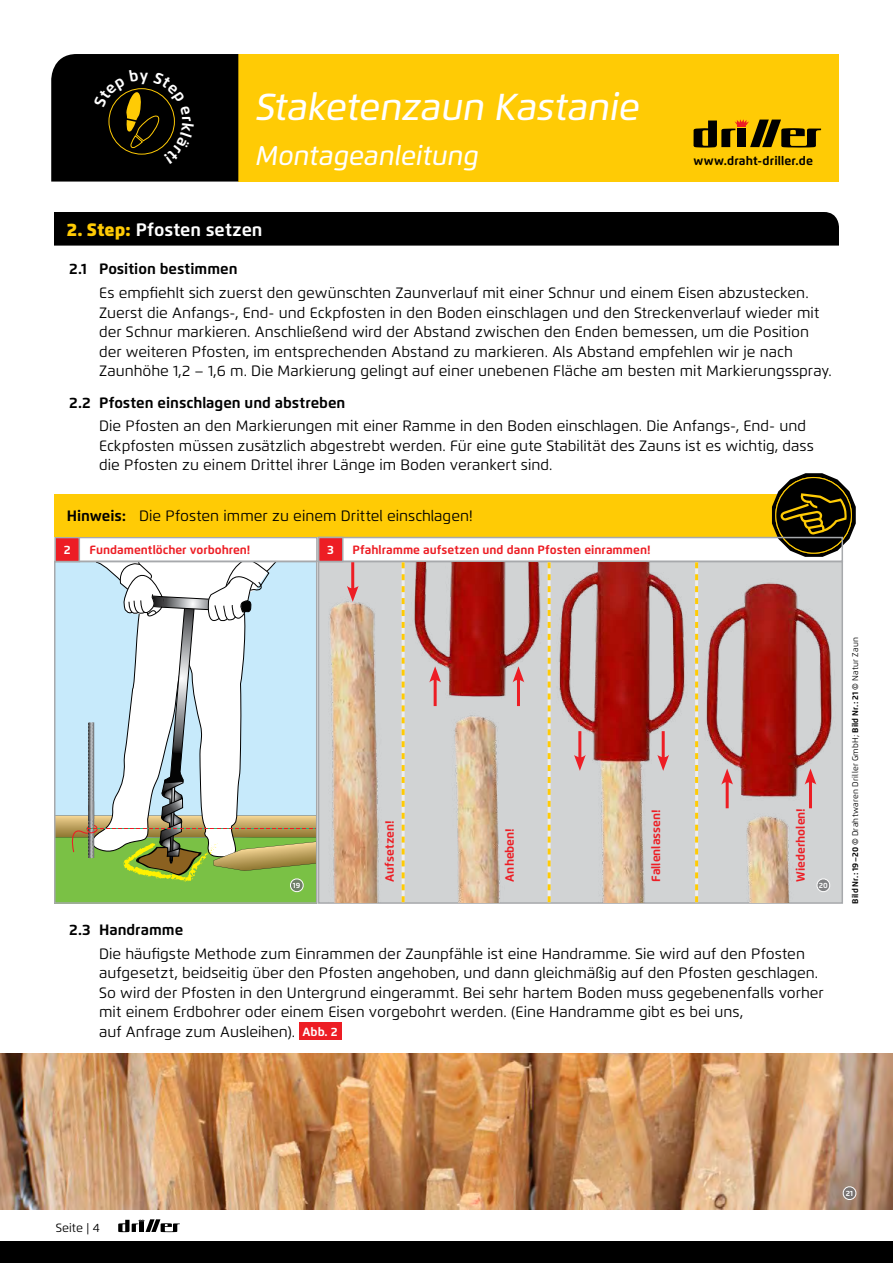
<style>
.page{position:relative;width:893px;height:1263px;background:#fff}
.page>*{position:absolute;margin:0;border:0;box-sizing:border-box;transform-origin:0 0}
.t1{font:italic 500 37.5px "Flexo";letter-spacing:-.005em;color:#fff}
.t2{font:italic 500 27px "Flexo";letter-spacing:-.005em;color:#fff}
.t3{font:700 18px "Flexo";color:#fff}
.t4{font:15px/19.5px "Flexo";color:#000}
.t5{font:700 15px "Flexo";color:#000}
.t6{font:700 12.15px "Flexo";letter-spacing:.01em;color:#000}
.t7{font:700 12px "Flexo";color:#ed1d24}
.t8{font:12px "Flexo";letter-spacing:.005em;color:#000}
.t9{font:700 12px "Flexo";color:#fff}
.t10{font:8.25px "Flexo";letter-spacing:.035em;color:#000}
.t11{font:700 7.5px "Flexo";color:#fff}
.s1{font-weight:900;color:#ffcb05}
.s2{font-weight:700}
.s3{font-weight:700;font-size:12px;color:#fff}
.s4{font-weight:500;font-style:italic}
</style>
<div class="page">
<div style="left:0;top:1241px;width:893px;height:22px;background:#000"></div>
<div style="left:238px;top:54px;width:601px;height:128px;background:#ffcb05"></div>
<svg style="left:693px;top:119px;width:128px;height:29px"></svg>
<svg style="left:118px;top:1219px;width:62px;height:13px"></svg>
<div style="left:54px;top:212px;width:785px;height:34px;background:#000"></div>
<div style="left:299px;top:1022px;width:43px;height:18px;background:#ed1d24"></div>
<svg style="left:55px;top:562px;width:262px;height:341px"></svg>
<div style="left:55px;top:537px;width:263px;height:25px;border:2px solid #a7a9ac"></div>
<div style="left:55px;top:537px;width:24px;height:24px;background:#ed1d24"></div>
<div style="left:54px;top:537px;width:26px;height:25px;border:2px solid #a7a9ac"></div>
<div style="left:54px;top:494px;width:782px;height:43px;background:#ffcb05"></div>
<svg style="left:772px;top:473px;width:84px;height:84px"></svg>
<div style="left:318px;top:561px;width:525px;height:343px;background:#d1d3d4;border:2px solid #a7a9ac"></div>
<div style="left:318px;top:537px;width:525px;height:25px;border:2px solid #a7a9ac"></div>
<div style="left:319px;top:537px;width:24px;height:24px;background:#ed1d24"></div>
<div style="left:318px;top:537px;width:25px;height:25px;border:2px solid #a7a9ac"></div>
<img style="left:560px;top:562px;width:135px;height:340px">
<hr style="left:578px;top:731px;width:3px;height:29px;background:#ed1d24">
<svg style="left:574px;top:755px;width:12px;height:16px"></svg>
<hr style="left:662px;top:731px;width:3px;height:29px;background:#ed1d24">
<svg style="left:657px;top:755px;width:12px;height:16px"></svg>
<img style="left:694px;top:573px;width:149px;height:329px">
<hr style="left:809px;top:779px;width:3px;height:29px;background:#ed1d24">
<svg style="left:805px;top:768px;width:11px;height:17px"></svg>
<hr style="left:726px;top:779px;width:3px;height:29px;background:#ed1d24">
<svg style="left:721px;top:768px;width:12px;height:17px"></svg>
<img style="left:324px;top:562px;width:74px;height:340px">
<hr style="left:351px;top:562px;width:3px;height:29px;background:#ed1d24">
<svg style="left:347px;top:586px;width:12px;height:16px"></svg>
<img style="left:405px;top:562px;width:155px;height:340px">
<hr style="left:517px;top:677px;width:3px;height:29px;background:#ed1d24">
<svg style="left:513px;top:666px;width:11px;height:16px"></svg>
<hr style="left:434px;top:677px;width:3px;height:29px;background:#ed1d24">
<svg style="left:429px;top:666px;width:12px;height:16px"></svg>
<svg style="left:402px;top:562px;width:3px;height:340px"></svg>
<svg style="left:548px;top:562px;width:3px;height:340px"></svg>
<svg style="left:695px;top:562px;width:3px;height:340px"></svg>
<svg style="left:816px;top:878px;width:14px;height:14px"></svg>
<img style="left:0;top:1053px;width:893px;height:157px">
<svg style="left:842px;top:1186px;width:15px;height:14px"></svg>
<div style="left:51px;top:54px;width:187px;height:128px;background:#000"></div>
<h1 class="t1" style="left:255px;top:84px;width:386px">Staketenzaun Kastanie</h1>
<h2 class="t2" style="left:255px;top:139px;width:225px">Montageanleitung</h2>
<p class="t6" style="left:693px;top:153px;width:121px">www.draht-driller.de</p>
<p class="t3" style="left:67px;top:219px;width:197px"><span class="s1">2. Step:</span> Pfosten setzen</p>
<p class="t5" style="left:69px;top:260px;width:170px">2.1 Position bestimmen</p>
<p class="t4" style="left:99px;top:283px;width:734px">Es empfiehlt sich zuerst den gewünschten Zaunverlauf mit einer Schnur und einem Eisen abzustecken.<br>Zuerst die Anfangs-, End- und Eckpfosten in den Boden einschlagen und den Streckenverlauf wieder mit der Schnur markieren. Anschließend wird der Abstand zwischen den Enden bemessen, um die Position der weiteren Pfosten, im entsprechenden Abstand zu markieren. Als Abstand empfehlen wir je nach Zaunhöhe 1,2 – 1,6 m. Die Markierung gelingt auf einer unebenen Fläche am besten mit Markierungsspray.</p>
<p class="t5" style="left:69px;top:393px;width:278px">2.2 Pfosten einschlagen und abstreben</p>
<p class="t4" style="left:99px;top:416px;width:716px">Die Pfosten an den Markierungen mit einer Ramme in den Boden einschlagen. Die Anfangs-, End- und<br>Eckpfosten müssen zusätzlich abgestrebt werden. Für eine gute Stabilität des Zauns ist es wichtig, dass die Pfosten zu einem Drittel ihrer Länge im Boden verankert sind.</p>
<p class="t4" style="left:67px;top:506px;width:407px"><span class="s2">Hinweis:</span> Die Pfosten immer zu einem Drittel einschlagen!</p>
<p class="t9" style="left:327px;top:543px;width:8px">3</p>
<p class="t7" style="left:353px;top:543px;width:300px">Pfahlramme aufsetzen und dann Pfosten einrammen!</p>
<p class="t9" style="left:64px;top:543px;width:8px">2</p>
<p class="t7" style="left:90px;top:543px;width:162px">Fundamentlöcher vorbohren!</p>
<p class="t11" style="left:293px;top:881px;width:9px">19</p>
<p class="t7" style="left:382px;top:882px;width:62px;rotate:-90deg">Aufsetzen!</p>
<p class="t7" style="left:502px;top:882px;width:55px;rotate:-90deg">Anheben!</p>
<p class="t7" style="left:649px;top:882px;width:74px;rotate:-90deg">Fallenlassen!</p>
<p class="t7" style="left:793px;top:882px;width:75px;rotate:-90deg">Wiederholen!</p>
<p class="t11" style="left:819px;top:881px;width:10px">20</p>
<p class="t5" style="left:69px;top:920px;width:116px">2.3 Handramme</p>
<p class="t4" style="left:99px;top:943px;width:726px">Die häufigste Methode zum Einrammen der Zaunpfähle ist eine Handramme. Sie wird auf den Pfosten aufgesetzt, beidseitig über den Pfosten angehoben, und dann gleichmäßig auf den Pfosten geschlagen.<br>So wird der Pfosten in den Untergrund eingerammt. Bei sehr hartem Boden muss gegebenenfalls vorher mit einem Erdbohrer oder einem Eisen vorgebohrt werden. (Eine Handramme gibt es bei uns,<br>auf Anfrage zum Ausleihen). <span class="s3">Abb. 2</span></p>
<p class="t10" style="left:850px;top:904px;width:268px;rotate:-90deg"><span class="s2">Bild Nr.: 19–20</span> <span class="s4">©</span> Drahtwaren Driller GmbH; <span class="s2">Bild Nr.: 21</span> <span class="s4">©</span> Natur Zaun</p>
<p class="t8" style="left:56px;top:1220px;width:46px">Seite | 4</p>
<p class="t11" style="left:846px;top:1188px;width:9px">21</p>
</div>
